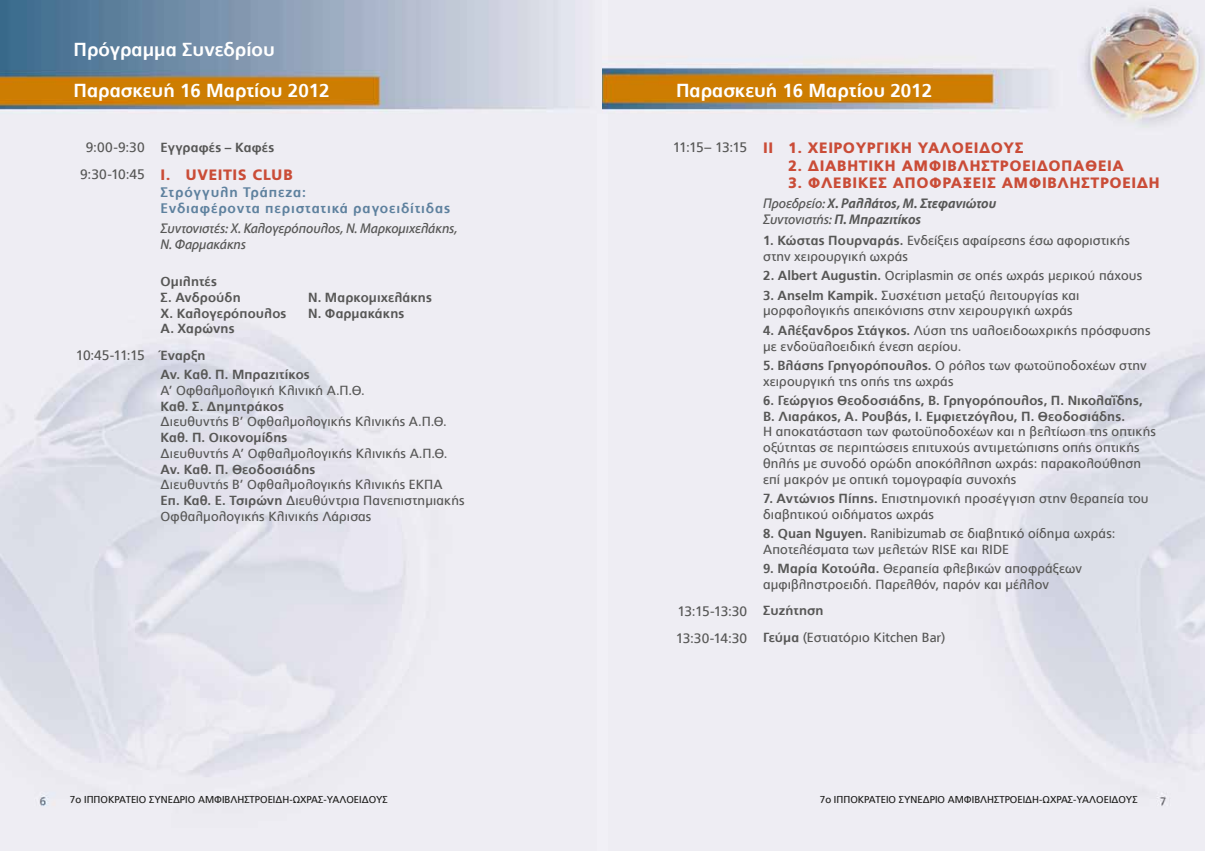
<style>
.page{position:relative;width:1205px;height:851px;background:#fff}
.page>*{position:absolute;margin:0;border:0;box-sizing:border-box;transform-origin:0 0}
.t1{font:700 18.75px "PF Catalog";color:#fff}
.t2{font:900 15px "PF Catalog";letter-spacing:.03em;color:#ca4c37}
.t3{font:italic 700 13.75px/16.2px "PF Catalog";color:#575756}
.t4{font:italic 13.75px/16.2px "PF Catalog";letter-spacing:-.005em;color:#575756}
.t5{font:700 13.75px/16.5px "PF Catalog";letter-spacing:.06em;color:#5e819e}
.t6{font:13.75px "PF Catalog";letter-spacing:-.045em;color:#575756}
.t7{font:13.12px/15.8px "PF Catalog";letter-spacing:.01em;color:#575756}
.t8{font:700 13.12px/15.8px "PF Catalog";letter-spacing:.01em;color:#575756}
.t9{font:10px "PF Catalog";color:#1d1d1b}
.s1{font-weight:400;font-size:13.75px}
.s2{font-weight:400;font-size:13.75px;color:#575756}
.s3{font-weight:700;font-size:13.12px}
.s4{font-weight:700}
.s5{font-weight:400}
.s6{font-size:13.75px}
</style>
<div class="page">
<img style="left:0;top:0;width:1205px;height:850px">
<h1 class="t1" style="left:74px;top:39px;width:203px">Πρόγραμμα Συνεδρίου</h1>
<h1 class="t1" style="left:74px;top:80px;width:258px">Παρασκευή 16 Μαρτίου 2012</h1>
<p class="t8" style="left:86px;top:139px;width:190px"><span class="s1">9:00-9:30</span> Εγγραφές – Kαφές</p>
<p class="t2" style="left:80px;top:166px;width:214px"><span class="s2">9:30-10:45</span> I. UVEITIS CLUB</p>
<p class="t5" style="left:161px;top:183px;width:291px">Στρόγγυλη Τράπεζα:<br>Ενδιαφέροντα περιστατικά ραγοειδίτιδας</p>
<p class="t4" style="left:161px;top:220px;width:298px">Συντονιστές: Χ. Καλογερόπουλος, Ν. Μαρκομιχελάκης,<br>Ν. Φαρμακάκης</p>
<p class="t8" style="left:161px;top:273px;width:82px">Ομιλητές<br>Σ. Ανδρούδη</p>
<p class="t8" style="left:308px;top:289px;width:125px">Ν. Μαρκομιχελάκης</p>
<p class="t8" style="left:161px;top:305px;width:127px">Χ. Καλογερόπουλος</p>
<p class="t8" style="left:308px;top:305px;width:98px">Ν. Φαρμακάκης</p>
<p class="t8" style="left:161px;top:321px;width:75px">Α. Χαρώνης</p>
<p class="t6" style="left:76px;top:347px;width:131px">10:45-11:15 <span class="s3">Έναρξη</span></p>
<p class="t8" style="left:161px;top:366px;width:151px">Αν. Καθ. Π. Μπραζιτίκος</p>
<p class="t7" style="left:161px;top:382px;width:205px">Α’ Οφθαλμολογική Κλινική Α.Π.Θ.</p>
<p class="t8" style="left:161px;top:398px;width:125px">Καθ. Σ. Δημητράκος</p>
<p class="t7" style="left:161px;top:414px;width:288px">Διευθυντής Β’ Οφθαλμολογικής Κλινικής Α.Π.Θ.</p>
<p class="t8" style="left:161px;top:429px;width:128px">Καθ. Π. Οικονομίδης</p>
<p class="t7" style="left:161px;top:445px;width:288px">Διευθυντής A’ Οφθαλμολογικής Κλινικής Α.Π.Θ.</p>
<p class="t8" style="left:161px;top:461px;width:156px">Αν. Καθ. Π. Θεοδοσιάδης</p>
<p class="t7" style="left:161px;top:477px;width:305px">Διευθυντής Β’ Οφθαλμολογικής Κλινικής ΕΚΠΑ<br><span class="s4">Επ. Καθ. Ε. Τσιρώνη</span> Διευθύντρια Πανεπιστημιακής<br>Οφθαλμολογικής Κλινικής Λάρισας</p>
<h1 class="t1" style="left:676px;top:80px;width:258px">Παρασκευή 16 Μαρτίου 2012</h1>
<p class="t2" style="left:673px;top:139px;width:352px"><span class="s2">11:15– 13:15</span> II 1. XEIΡΟΥΡΓΙΚΗ ΥΑΛΟΕΙΔΟΥΣ</p>
<p class="t2" style="left:788px;top:157px;width:337px">2. ΔΙΑΒΗΤΙΚΗ ΑΜΦΙΒΛΗΣΤΡΟΕΙΔΟΠΑΘΕΙΑ</p>
<p class="t2" style="left:788px;top:174px;width:373px">3. ΦΛΕΒΙΚΕΣ ΑΠΟΦΡΑΞΕΙΣ ΑΜΦΙΒΛΗΣΤΡΟΕΙΔΗ</p>
<p class="t3" style="left:763px;top:195px;width:235px"><span class="s5">Προεδρείο:</span> Χ. Ραλλάτος, Μ. Στεφανιώτου<br><span class="s5">Συντονιστής:</span> Π. Μπραζιτίκος</p>
<p class="t7" style="left:763px;top:233px;width:368px"><span class="s4">1. Κώστας Πουρναράς.</span> Ενδείξεις αφαίρεσης έσω αφοριστικής στην χειρουργική ωχράς</p>
<p class="t7" style="left:763px;top:268px;width:381px"><span class="s4">2. Albert Augustin.</span> Ocriplasmin σε οπές ωχράς μερικού πάχους</p>
<p class="t7" style="left:763px;top:287px;width:318px"><span class="s4">3. Anselm Kampik.</span> Συσχέτιση μεταξύ λειτουργίας και μορφολογικής απεικόνισης στην χειρουργική ωχράς</p>
<p class="t7" style="left:763px;top:322px;width:389px"><span class="s4">4. Aλέξανδρος Στάγκος.</span> Λύση της υαλοειδοωχρικής πρόσφυσης με ενδοϋαλοειδική ένεση αερίου.</p>
<p class="t7" style="left:763px;top:357px;width:385px"><span class="s4">5. Βλάσης Γρηγορόπουλος.</span> O ρόλος των φωτοϋποδοχέων στην χειρουργική της οπής της ωχράς</p>
<p class="t8" style="left:763px;top:392px;width:381px">6. Γεώργιος Θεοδοσιάδης, Β. Γρηγορόπουλος, Π. Νικολαΐδης,<br>Β. Λιαράκος, Α. Ρουβάς, Ι. Εμφιετζόγλου, Π. Θεοδοσιάδης.</p>
<p class="t7" style="left:763px;top:424px;width:394px">Η αποκατάσταση των φωτοϋποδοχέων και η βελτίωση της οπτικής οξύτητας σε περιπτώσεις επιτυχούς αντιμετώπισης οπής οπτικής θηλής με συνοδό ορώδη αποκόλληση ωχράς: παρακολούθηση επί μακρόν με οπτική τομογραφία συνοχής</p>
<p class="t7" style="left:763px;top:490px;width:387px"><span class="s4">7. Αντώνιος Πίπης.</span> Επιστημονική προσέγγιση στην θεραπεία του διαβητικού οιδήματος ωχράς</p>
<p class="t7" style="left:763px;top:525px;width:354px"><span class="s4">8. Quan Nguyen.</span> Ranibizumab σε διαβητικό οίδημα ωχράς:<br>Αποτελέσματα των μελετών RISE και RIDE</p>
<p class="t7" style="left:763px;top:560px;width:320px"><span class="s4">9. Μαρία Κοτούλα.</span> Θεραπεία φλεβικών αποφράξεων αμφιβληστροειδή. Παρελθόν, παρόν και μέλλον</p>
<p class="t6" style="left:678px;top:603px;width:147px">13:15-13:30 <span class="s3">Συζήτηση</span></p>
<p class="t7" style="left:676px;top:630px;width:271px"><span class="s6">13:30-14:30</span> <span class="s4">Γεύμα</span> (Εστιατόριο Kitchen Bar)</p>
<p class="t9" style="left:70px;top:793px;width:319px">7ο ΙΠΠΟΚΡΑΤΕΙΟ ΣΥΝΕΔΡΙΟ ΑΜΦΙΒΛΗΣΤΡΟΕΙΔΗ-ΩΧΡΑΣ-ΥΑΛΟΕΙΔΟΥΣ</p>
<p class="t9" style="left:820px;top:793px;width:319px">7ο ΙΠΠΟΚΡΑΤΕΙΟ ΣΥΝΕΔΡΙΟ ΑΜΦΙΒΛΗΣΤΡΟΕΙΔΗ-ΩΧΡΑΣ-ΥΑΛΟΕΙΔΟΥΣ</p>
</div>
